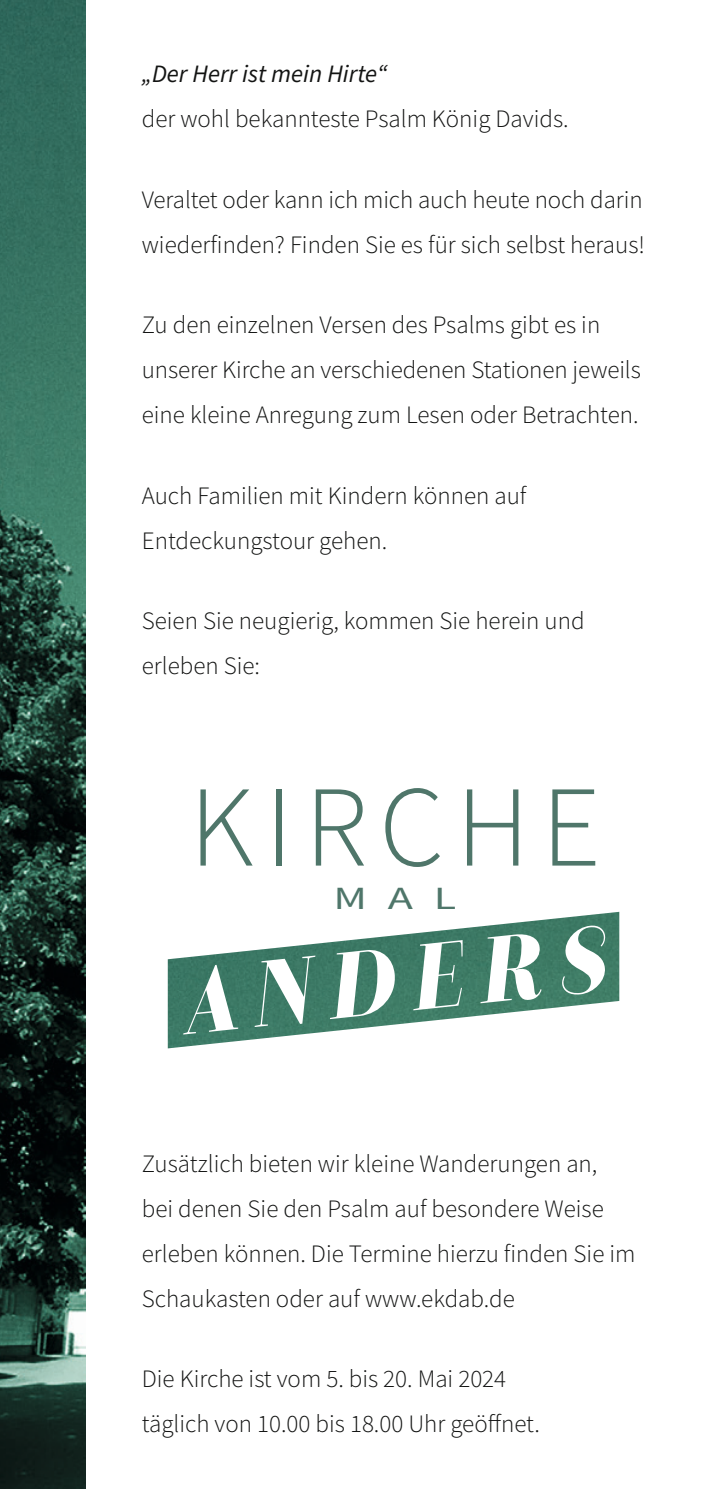
<style>
.page{position:relative;width:702px;height:1489px;background:#fff}
.page>*{position:absolute;margin:0;border:0;box-sizing:border-box;transform-origin:0 0}
.t1{font:300 115.5px "Source Sans Pro";letter-spacing:.1em;color:#4f766a}
.t2{font:32.25px "Source Sans Pro";color:#4f766a;scale:1.43 1}
.t3{font:300 25px/45px "Source Sans Pro";color:#131413}
.t4{font:italic 25px "Source Sans Pro";color:#131413}
</style>
<div class="page">
<img style="left:0;top:0;width:85px;height:1488px">
<img style="left:168px;top:911px;width:451px;height:137px">
<p class="t4" style="left:142px;top:57px;width:247px">„Der Herr ist mein Hirte“</p>
<p class="t3" style="left:142px;top:96px;width:428px">der wohl bekannteste Psalm König Davids.</p>
<p class="t3" style="left:142px;top:177px;width:504px">Veraltet oder kann ich mich auch heute noch darin wiederfinden? Finden Sie es für sich selbst heraus!</p>
<p class="t3" style="left:142px;top:302px;width:500px">Zu den einzelnen Versen des Psalms gibt es in unserer Kirche an verschiedenen Stationen jeweils eine kleine Anregung zum Lesen oder Betrachten.</p>
<p class="t3" style="left:142px;top:473px;width:386px">Auch Familien mit Kindern können auf<br>Entdeckungstour gehen.</p>
<p class="t3" style="left:142px;top:598px;width:444px">Seien Sie neugierig, kommen Sie herein und erleben Sie:</p>
<h1 class="t1" style="left:189px;top:756px;width:413px">KIRCHE</h1>
<p class="t2" style="left:333px;top:877px;width:87px">MAL</p>
<p class="t3" style="left:142px;top:1140px;width:495px">Zusätzlich bieten wir kleine Wanderungen an,<br>bei denen Sie den Psalm auf besondere Weise erleben können. Die Termine hierzu finden Sie im Schaukasten oder auf www.ekdab.de</p>
<p class="t3" style="left:142px;top:1356px;width:399px">Die Kirche ist vom 5. bis 20. Mai 2024 täglich von 10.00 bis 18.00 Uhr geöffnet.</p>
</div>
